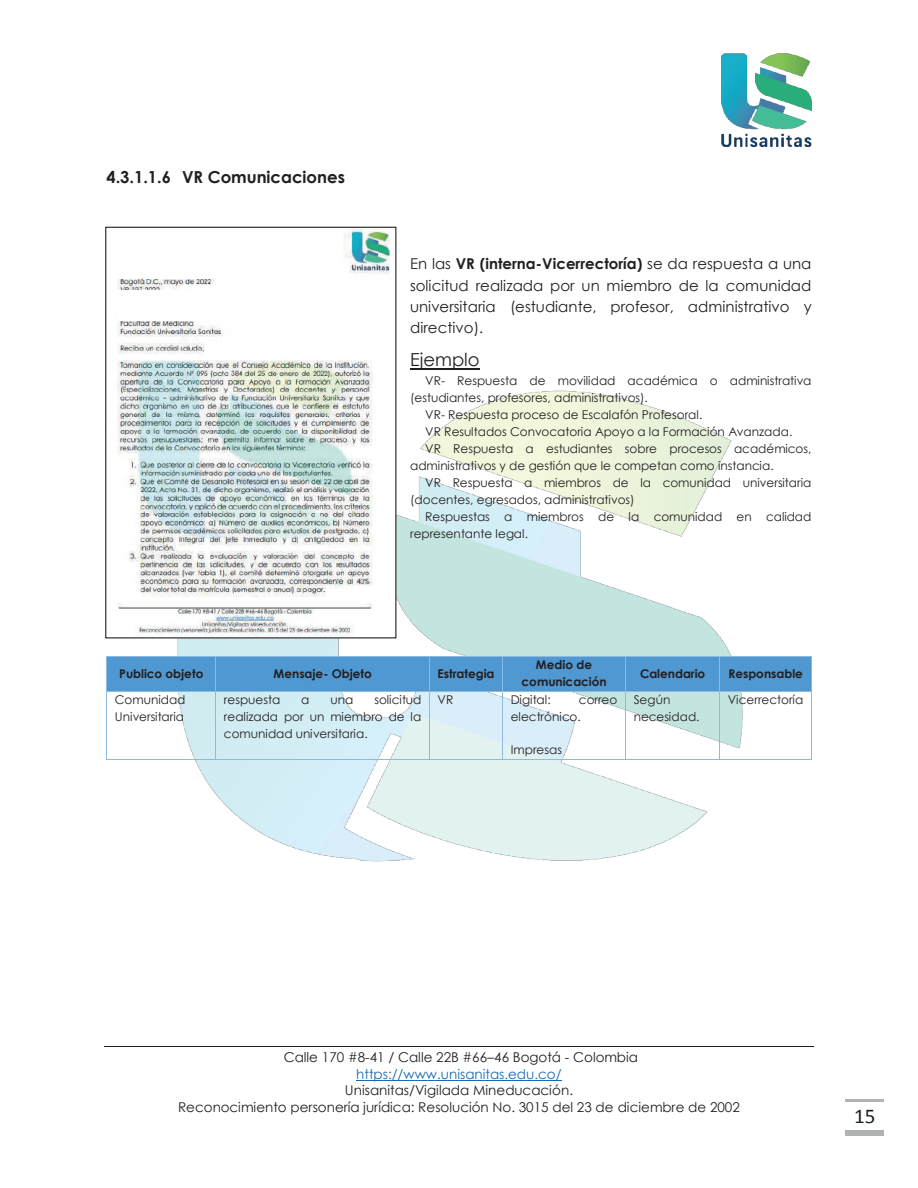
<style>
.page{position:relative;width:918px;height:1188px;background:#fff}
.page>*{position:absolute;margin:0;border:0;box-sizing:border-box;transform-origin:0 0}
.t1{font:21px "Calibri";color:#231f20}
.t2{font:18px "Century Gothic";color:#231f20}
.t3{font:700 16.5px "Century Gothic";color:#231f20}
.t4{font:15px/21.1px "Century Gothic";color:#231f20;text-align:justify}
.t5{font:13.5px/16.5px "Century Gothic";color:#231f20;text-align:center}
.t6{font:13.5px "Century Gothic";color:#1b69b4}
.t7{font:12px/17px "Century Gothic";color:#231f20}
.t8{font:700 12px/17px "Century Gothic";color:#231f20;text-align:center}
.s1{font-weight:700}
</style>
<div class="page">
<img style="left:128px;top:344px;width:615px;height:518px">
<hr style="left:104px;top:1046px;width:710px;height:1px;background:#231f20">
<hr style="left:356px;top:1080px;width:206px;height:1px;background:#1b69b4">
<img style="left:721px;top:53px;width:91px;height:93px">
<hr style="left:846px;top:1099px;width:38px;height:2px;background:#b1b2b6">
<div style="left:846px;top:1130px;width:38px;height:5px;background:#b1b2b6"></div>
<hr style="left:410px;top:368px;width:70px;height:1px;background:#231f20">
<div style="left:107px;top:657px;width:108px;height:34px;background:#4f98d2"></div>
<div style="left:216px;top:657px;width:213px;height:34px;background:#4f98d2"></div>
<div style="left:430px;top:657px;width:72px;height:34px;background:#4f98d2"></div>
<div style="left:503px;top:657px;width:122px;height:34px;background:#4f98d2"></div>
<div style="left:626px;top:657px;width:93px;height:34px;background:#4f98d2"></div>
<div style="left:720px;top:657px;width:91px;height:34px;background:#4f98d2"></div>
<hr style="left:107px;top:656px;width:108px;height:1px;background:#8bbbe0">
<hr style="left:216px;top:656px;width:213px;height:1px;background:#8bbbe0">
<hr style="left:430px;top:656px;width:72px;height:1px;background:#8bbbe0">
<hr style="left:503px;top:656px;width:122px;height:1px;background:#8bbbe0">
<hr style="left:626px;top:656px;width:94px;height:1px;background:#8bbbe0">
<hr style="left:720px;top:656px;width:91px;height:1px;background:#8bbbe0">
<hr style="left:106px;top:657px;width:1px;height:34px;background:#8bbbe0">
<hr style="left:215px;top:657px;width:1px;height:34px;background:#8bbbe0">
<hr style="left:429px;top:657px;width:1px;height:34px;background:#8bbbe0">
<hr style="left:502px;top:657px;width:1px;height:34px;background:#8bbbe0">
<hr style="left:625px;top:657px;width:1px;height:34px;background:#8bbbe0">
<hr style="left:720px;top:657px;width:1px;height:34px;background:#8bbbe0">
<hr style="left:811px;top:657px;width:1px;height:34px;background:#8bbbe0">
<hr style="left:107px;top:691px;width:108px;height:1px;background:#8bbbe0">
<hr style="left:216px;top:691px;width:213px;height:1px;background:#8bbbe0">
<hr style="left:430px;top:691px;width:72px;height:1px;background:#8bbbe0">
<hr style="left:503px;top:691px;width:122px;height:1px;background:#8bbbe0">
<hr style="left:626px;top:691px;width:94px;height:1px;background:#8bbbe0">
<hr style="left:720px;top:691px;width:91px;height:1px;background:#8bbbe0">
<hr style="left:106px;top:691px;width:1px;height:68px;background:#8bbbe0">
<hr style="left:107px;top:759px;width:108px;height:1px;background:#8bbbe0">
<hr style="left:215px;top:691px;width:1px;height:68px;background:#8bbbe0">
<hr style="left:216px;top:759px;width:213px;height:1px;background:#8bbbe0">
<hr style="left:429px;top:691px;width:1px;height:68px;background:#8bbbe0">
<hr style="left:430px;top:759px;width:72px;height:1px;background:#8bbbe0">
<hr style="left:502px;top:691px;width:1px;height:68px;background:#8bbbe0">
<hr style="left:503px;top:759px;width:122px;height:1px;background:#8bbbe0">
<hr style="left:625px;top:691px;width:1px;height:68px;background:#8bbbe0">
<hr style="left:626px;top:759px;width:94px;height:1px;background:#8bbbe0">
<hr style="left:720px;top:691px;width:1px;height:68px;background:#8bbbe0">
<hr style="left:720px;top:759px;width:91px;height:1px;background:#8bbbe0">
<hr style="left:811px;top:691px;width:1px;height:68px;background:#8bbbe0">
<img style="left:117px;top:229px;width:277px;height:407px">
<div style="left:105px;top:227px;width:291px;height:411px;border:1px solid #231f20"></div>
<div style="left:117px;top:290px;width:133px;height:31px;background:#fff"></div>
<h3 class="t3" style="left:106px;top:165px;width:240px">4.3.1.1.6 VR Comunicaciones</h3>
<p class="t4" style="left:410px;top:253px;width:403px">En las <span class="s1">VR (interna-Vicerrectoría)</span> se da respuesta a una solicitud realizada por un miembro de la comunidad universitaria (estudiante, profesor, administrativo y directivo).</p>
<h2 class="t2" style="left:410px;top:347px;width:71px">Ejemplo</h2>
<p class="t7" style="left:425px;top:372px;width:388px">VR- Respuesta de movilidad académica o administrativa</p>
<p class="t7" style="left:410px;top:389px;width:239px">(estudiantes, profesores, administrativos).</p>
<p class="t7" style="left:425px;top:406px;width:279px">VR- Respuesta proceso de Escalafón Profesoral.</p>
<p class="t7" style="left:425px;top:423px;width:369px">VR Resultados Convocatoria Apoyo a la Formación Avanzada.</p>
<p class="t7" style="left:425px;top:440px;width:388px">VR Respuesta a estudiantes sobre procesos académicos,</p>
<p class="t7" style="left:410px;top:457px;width:365px">administrativos y de gestión que le competan como instancia.</p>
<p class="t7" style="left:425px;top:474px;width:388px">VR Respuesta a miembros de la comunidad universitaria</p>
<p class="t7" style="left:410px;top:491px;width:226px">(docentes, egresados, administrativos)</p>
<p class="t7" style="left:425px;top:508px;width:388px">Respuestas a miembros de la comunidad en calidad</p>
<p class="t7" style="left:410px;top:525px;width:119px">representante legal.</p>
<p class="t8" style="left:119px;top:664px;width:86px">Publico objeto</p>
<p class="t8" style="left:274px;top:664px;width:100px">Mensaje- Objeto</p>
<p class="t8" style="left:438px;top:664px;width:58px">Estrategia</p>
<p class="t8" style="left:522px;top:656px;width:87px">Medio de comunicación</p>
<p class="t8" style="left:640px;top:664px;width:67px">Calendario</p>
<p class="t8" style="left:728px;top:664px;width:76px">Responsable</p>
<p class="t7" style="left:115px;top:691px;width:72px">Comunidad<br>Universitaria</p>
<p class="t7" style="left:224px;top:691px;width:58px">respuesta</p>
<p class="t7" style="left:301px;top:691px;width:10px">a</p>
<p class="t7" style="left:331px;top:691px;width:24px">una</p>
<p class="t7" style="left:634px;top:691px;width:67px">Según necesidad.</p>
<p class="t7" style="left:728px;top:691px;width:77px">Vicerrectoría</p>
<p class="t7" style="left:224px;top:691px;width:199px;text-align:justify;text-indent:151px">solicitud realizada por un miembro de la comunidad universitaria.</p>
<p class="t7" style="left:438px;top:691px;width:17px">VR</p>
<p class="t7" style="left:511px;top:691px;width:42px">Digital:</p>
<p class="t7" style="left:511px;top:691px;width:108px;text-indent:68px">correo electrónico.</p>
<p class="t7" style="left:511px;top:741px;width:53px">Impresas</p>
<p class="t5" style="left:284px;top:1049px;width:356px">Calle 170 #8-41 / Calle 22B #66–46 Bogotá - Colombia</p>
<p class="t6" style="left:356px;top:1065px;width:207px">https://www.unisanitas.edu.co/</p>
<p class="t5" style="left:178px;top:1082px;width:563px">Unisanitas/Vigilada Mineducación.<br>Reconocimiento personería jurídica: Resolución No. 3015 del 23 de diciembre de 2002</p>
<h1 class="t1" style="left:854px;top:1101px;width:23px">15</h1>
</div>
